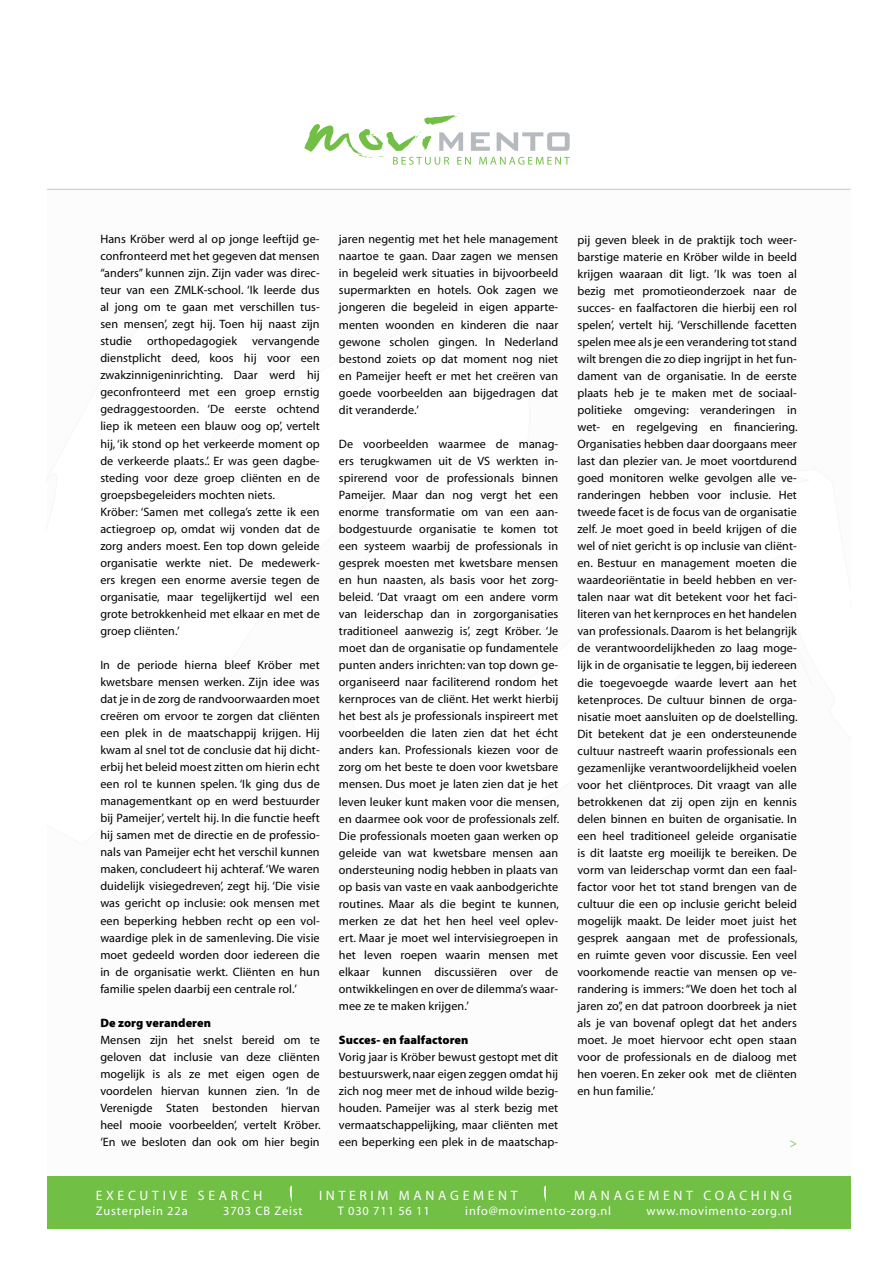
<style>
.page{position:relative;width:893px;height:1263px;background:#fff}
.page>*{position:absolute;margin:0;border:0;box-sizing:border-box;transform-origin:0 0}
.t1{font:13.65px "Myriad";letter-spacing:.27em;color:#fff}
.t2{font:12.45px "Myriad";letter-spacing:.065em;color:#fff}
.t3{font:12.15px/17.1px "Myriad MM 400 600";letter-spacing:.005em;color:#000;text-align:justify}
.t4{font:12.15px "Myriad MM 830 600";letter-spacing:.005em;color:#000}
.t5{font:12.15px "Myriad MM 400 600";color:#71bf44}
</style>
<div class="page">
<div style="left:47px;top:1176px;width:803px;height:53px;background:#71bf44"></div>
<svg style="left:304px;top:113px;width:266px;height:52px"></svg>
<svg style="left:289px;top:1185px;width:3px;height:17px"></svg>
<svg style="left:543px;top:1185px;width:3px;height:17px"></svg>
<hr style="left:47px;top:189px;width:803px;height:1px;background:#d0d4d8">
<p class="t3" style="left:100px;top:231px;width:221px;text-align:left">Hans Kröber werd al op jonge leeftijd ge&shy;confronteerd met het gegeven dat mensen “anders” kunnen zijn. Zijn vader was direc&shy;teur van een ZMLK-school. ‘Ik leerde dus al jong om te gaan met verschillen tus&shy;sen mensen’, zegt hij. Toen hij naast zijn studie orthopedagogiek vervangende dienstplicht deed, koos hij voor een zwakzinnigeninrichting. Daar werd hij geconfronteerd met een groep ernstig gedraggestoorden. ‘De eerste ochtend liep ik meteen een blauw oog op’, vertelt hij, ‘ik stond op het verkeerde moment op de verkeerde plaats.’. Er was geen dagbe&shy;steding voor deze groep cliënten en de groepsbegeleiders mochten niets.<br>Kröber: ‘Samen met collega’s zette ik een actiegroep op, omdat wij vonden dat de zorg anders moest. Een top down geleide organisatie werkte niet. De medewerk&shy;ers kregen een enorme aversie tegen de organisatie, maar tegelijkertijd wel een grote betrokkenheid met elkaar en met de groep cliënten.’</p>
<p class="t3" style="left:100px;top:657px;width:221px">In de periode hierna bleef Kröber met kwetsbare mensen werken. Zijn idee was dat je in de zorg de randvoorwaarden moet creëren om ervoor te zorgen dat cliënten een plek in de maatschappij krijgen. Hij kwam al snel tot de conclusie dat hij dicht&shy;erbij het beleid moest zitten om hierin echt een rol te kunnen spelen. ‘Ik ging dus de managementkant op en werd bestuurder bij Pameijer’, vertelt hij. In die functie heeft hij samen met de directie en de professio&shy;nals van Pameijer echt het verschil kunnen maken, concludeert hij achteraf. ‘We waren duidelijk visiegedreven’, zegt hij. ‘Die visie was gericht op inclusie: ook mensen met een beperking hebben recht op een vol&shy;waardige plek in de samenleving. Die visie moet gedeeld worden door iedereen die in de organisatie werkt. Cliënten en hun familie spelen daarbij een centrale rol.’</p>
<p class="t4" style="left:100px;top:1016px;width:112px">De zorg veranderen</p>
<p class="t3" style="left:100px;top:1032px;width:222px">Mensen zijn het snelst bereid om te geloven dat inclusie van deze cliënten mogelijk is als ze met eigen ogen de voordelen hiervan kunnen zien. ‘In de Verenigde Staten bestonden hiervan heel mooie voorbeelden’, vertelt Kröber. ‘En we besloten dan ook om hier begin</p>
<p class="t3" style="left:339px;top:231px;width:221px">jaren negentig met het hele management naartoe te gaan. Daar zagen we mensen in begeleid werk situaties in bijvoorbeeld supermarkten en hotels. Ook zagen we jongeren die begeleid in eigen apparte&shy;menten woonden en kinderen die naar gewone scholen gingen. In Nederland bestond zoiets op dat moment nog niet en Pameijer heeft er met het creëren van goede voorbeelden aan bijgedragen dat dit veranderde.’</p>
<p class="t3" style="left:339px;top:436px;width:222px">De voorbeelden waarmee de manag&shy;ers terugkwamen uit de VS werkten in&shy;spirerend voor de professionals binnen Pameijer. Maar dan nog vergt het een enorme transformatie om van een aan&shy;bodgestuurde organisatie te komen tot een systeem waarbij de professionals in gesprek moesten met kwetsbare mensen en hun naasten, als basis voor het zorg&shy;beleid. ‘Dat vraagt om een andere vorm van leiderschap dan in zorgorganisaties traditioneel aanwezig is’, zegt Kröber. ‘Je moet dan de organisatie op fundamentele punten anders inrichten: van top down ge&shy;organiseerd naar faciliterend rondom het kernproces van de cliënt. Het werkt hierbij het best als je professionals inspireert met voorbeelden die laten zien dat het écht anders kan. Professionals kiezen voor de zorg om het beste te doen voor kwetsbare mensen. Dus moet je laten zien dat je het leven leuker kunt maken voor die mensen, en daarmee ook voor de professionals zelf.<br>Die professionals moeten gaan werken op geleide van wat kwetsbare mensen aan ondersteuning nodig hebben in plaats van op basis van vaste en vaak aanbodgerichte routines. Maar als die begint te kunnen, merken ze dat het hen heel veel oplev&shy;ert. Maar je moet wel intervisiegroepen in het leven roepen waarin mensen met elkaar kunnen discussiëren over de ontwikkelingen en over de dilemma’s waar&shy;mee ze te maken krijgen.’</p>
<p class="t4" style="left:339px;top:1033px;width:131px">Succes- en faalfactoren</p>
<p class="t3" style="left:339px;top:1049px;width:221px">Vorig jaar is Kröber bewust gestopt met dit bestuurswerk, naar eigen zeggen omdat hij zich nog meer met de inhoud wilde bezig&shy;houden. Pameijer was al sterk bezig met vermaatschappelijking, maar cliënten met een beperking een plek in de maatschap-</p>
<p class="t3" style="left:577px;top:231px;width:222px">pij geven bleek in de praktijk toch weer&shy;barstige materie en Kröber wilde in beeld krijgen waaraan dit ligt. ’Ik was toen al bezig met promotieonderzoek naar de succes- en faalfactoren die hierbij een rol spelen’, vertelt hij. ‘Verschillende facetten spelen mee als je een verandering tot stand wilt brengen die zo diep ingrijpt in het fun&shy;dament van de organisatie. In de eerste plaats heb je te maken met de sociaal&shy;politieke omgeving: veranderingen in wet- en regelgeving en financiering.<br>Organisaties hebben daar doorgaans meer last dan plezier van. Je moet voortdurend goed monitoren welke gevolgen alle ve&shy;randeringen hebben voor inclusie. Het tweede facet is de focus van de organisatie zelf. Je moet goed in beeld krijgen of die wel of niet gericht is op inclusie van cliënt&shy;en. Bestuur en management moeten die waardeoriëntatie in beeld hebben en ver&shy;talen naar wat dit betekent voor het faci&shy;literen van het kernproces en het handelen van professionals. Daarom is het belangrijk de verantwoordelijkheden zo laag moge&shy;lijk in de organisatie te leggen, bij iedereen die toegevoegde waarde levert aan het ketenproces. De cultuur binnen de orga&shy;nisatie moet aansluiten op de doelstelling.<br>Dit betekent dat je een ondersteunende cultuur nastreeft waarin professionals een gezamenlijke verantwoordelijkheid voelen voor het cliëntproces. Dit vraagt van alle betrokkenen dat zij open zijn en kennis delen binnen en buiten de organisatie. In een heel traditioneel geleide organisatie is dit laatste erg moeilijk te bereiken. De vorm van leiderschap vormt dan een faal&shy;factor voor het tot stand brengen van de cultuur die een op inclusie gericht beleid mogelijk maakt. De leider moet juist het gesprek aangaan met de professionals, en ruimte geven voor discussie. Een veel voorkomende reactie van mensen op ve&shy;randering is immers: “We doen het toch al jaren zo”, en dat patroon doorbreek ja niet als je van bovenaf oplegt dat het anders moet. Je moet hiervoor echt open staan voor de professionals en de dialoog met hen voeren. En zeker ook met de cliënten en hun familie.’</p>
<p class="t5" style="left:790px;top:1136px;width:9px">&gt;</p>
<p class="t1" style="left:96px;top:1189px;width:168px">EXECUTIVE SEARCH</p>
<p class="t1" style="left:319px;top:1189px;width:200px">INTERIM MANAGEMENT</p>
<p class="t1" style="left:574px;top:1189px;width:219px">MANAGEMENT COACHING</p>
<p class="t2" style="left:96px;top:1204px;width:93px">Zusterplein 22a</p>
<p class="t2" style="left:223px;top:1204px;width:81px">3703 CB Zeist</p>
<p class="t2" style="left:338px;top:1204px;width:94px">T 030 711 56 11</p>
<p class="t2" style="left:465px;top:1204px;width:147px">info@movimento-zorg.nl</p>
<p class="t2" style="left:646px;top:1204px;width:147px">www.movimento-zorg.nl</p>
</div>
